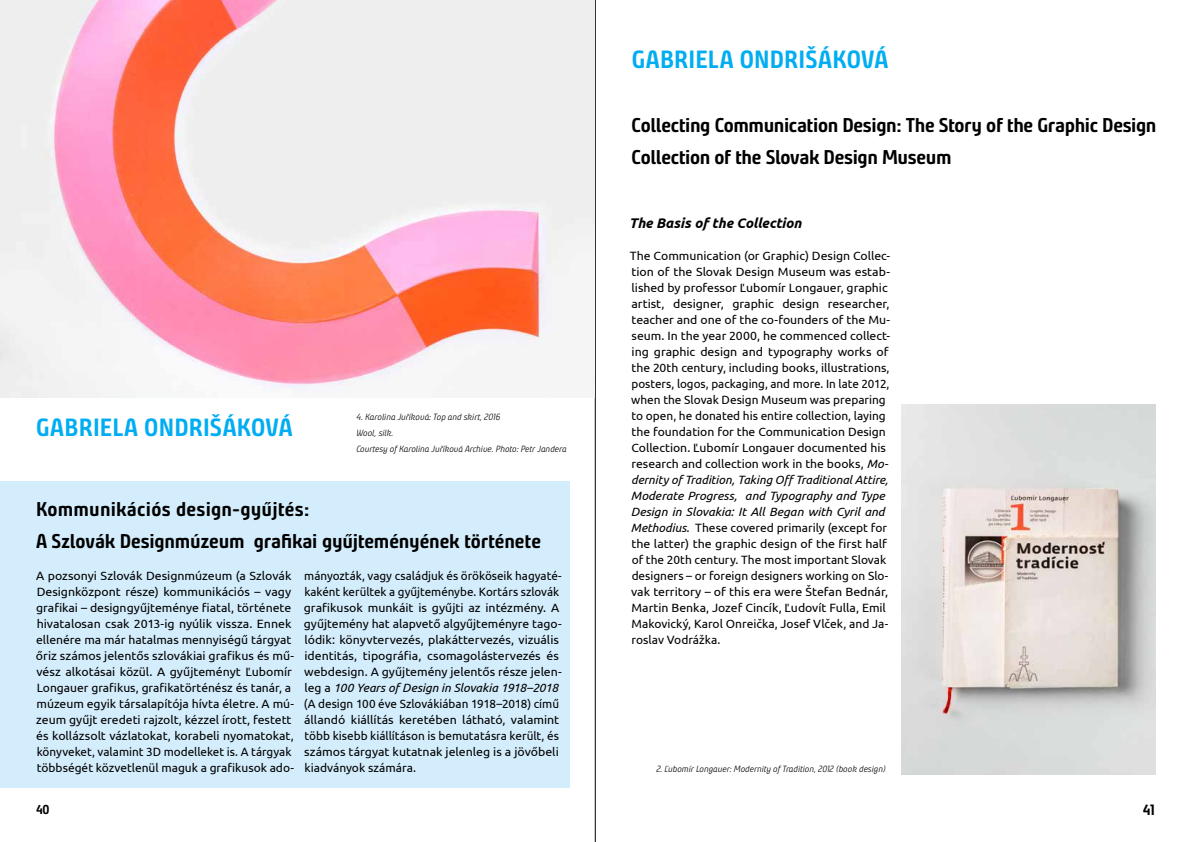
<style>
.page{position:relative;width:1191px;height:842px;background:#fff}
.page>*{position:absolute;margin:0;border:0;box-sizing:border-box;transform-origin:0 0}
.t1{font:700 25px "Bunday Clean";letter-spacing:.01em;color:#00adf1}
.t2{font:700 20px/32px "Bunday Clean";letter-spacing:-.015em;color:#000}
.t3{font:700 15px "Bunday Clean";color:#000}
.t4{font:italic 700 14px "Ubuntu";color:#000}
.t5{font:700 13px "Bunday Clean";color:#000}
.t6{font:12px/16px "Ubuntu";color:#000}
.t7{font:9px/16px "Bunday Clean Se Ligh Up It";color:#000}
.s1{font-style:italic}
</style>
<div class="page">
<hr style="left:595px;top:0;width:1px;height:842px;background:#000">
<div style="left:0;top:481px;width:570px;height:307px;background:#d4edfc"></div>
<img style="left:0;top:0;width:595px;height:398px">
<img style="left:902px;top:404px;width:253px;height:370px">
<h1 class="t1" style="left:632px;top:43px;width:258px">GABRIELA ONDRIŠÁKOVÁ</h1>
<h1 class="t1" style="left:36px;top:411px;width:258px">GABRIELA ONDRIŠÁKOVÁ</h1>
<p class="t7" style="left:356px;top:409px;width:212px">4. Karolina Juříková: Top and skirt, 2016<br>Wool, silk.<br>Courtesy of Karolina Juříková Archive. Photo: Petr Jandera</p>
<h2 class="t2" style="left:36px;top:493px;width:506px">Kommunikációs design-gyűjtés:<br>A Szlovák Designmúzeum grafikai gyűjteményének története</h2>
<p class="t6" style="left:36px;top:567px;width:260px">A pozsonyi Szlovák Designmúzeum (a Szlovák Designközpont része) kommunikációs – vagy grafikai – designgyűjteménye fiatal, története hivatalosan csak 2013-ig nyúlik vissza. Ennek ellenére ma már hatalmas mennyiségű tárgyat őriz számos jelentős szlovákiai grafikus és mű&shy;vész alkotásai közül. A gyűjteményt Ľubomír Longauer grafikus, grafikatörténész és tanár, a múzeum egyik társalapítója hívta életre. A mú&shy;zeum gyűjt eredeti rajzolt, kézzel írott, festett és kollázsolt vázlatokat, korabeli nyomatokat, könyveket, valamint 3D modelleket is. A tárgyak többségét közvetlenül maguk a grafikusok ado-</p>
<p class="t6" style="left:304px;top:567px;width:259px">mányozták, vagy családjuk és örököseik hagyaté&shy;kaként kerültek a gyűjteménybe. Kortárs szlovák grafikusok munkáit is gyűjti az intézmény. A gyűjtemény hat alapvető algyűjteményre tago&shy;lódik: könyvtervezés, plakáttervezés, vizuális identitás, tipográfia, csomagolástervezés és webdesign. A gyűjtemény jelentős része jelen&shy;leg a <span class="s1">100 Years of Design in Slovakia 1918–2018 </span>(A design 100 éve Szlovákiában 1918–2018) című állandó kiállítás keretében látható, valamint több kisebb kiállításon is bemutatásra került, és számos tárgyat kutatnak jelenleg is a jövőbeli kiadványok számára.</p>
<h2 class="t2" style="left:631px;top:109px;width:526px">Collecting Communication Design: The Story of the Graphic Design<br>Collection of the Slovak Design Museum</h2>
<p class="t4" style="left:629px;top:215px;width:174px">The Basis of the Collection</p>
<p class="t6" style="left:630px;top:247px;width:262px">The Communication (or Graphic) Design Collec&shy;tion of the Slovak Design Museum was estab&shy;lished by professor Ľubomír Longauer, graphic artist, designer, graphic design researcher, teacher and one of the co-founders of the Mu&shy;seum. In the year 2000, he commenced collect&shy;ing graphic design and typography works of the 20th century, including books, illustrations, posters, logos, packaging, and more. In late 2012, when the Slovak Design Museum was preparing to open, he donated his entire collection, laying the foundation for the Communication Design Collection. Ľubomír Longauer documented his research and collection work in the books, <span class="s1">Mo&shy;dernity of Tradition, Taking Off Traditional Attire, Moderate Progress, and Typography and Type Design in Slovakia: It All Began with Cyril and Methodius.</span> These covered primarily (except for the latter) the graphic design of the first half of the 20th century. The most important Slovak designers – or foreign designers working on Slo&shy;vak territory – of this era were Štefan Bednár, Martin Benka, Jozef Cincík, Ľudovít Fulla, Emil Makovický, Karol Onreička, Josef Vlček, and Ja&shy;roslav Vodrážka.</p>
<p class="t7" style="left:656px;top:761px;width:231px">2. Ľubomír Longauer: Modernity of Tradition, 2012 (book design)</p>
<p class="t5" style="left:36px;top:801px;width:15px">40</p>
<p class="t3" style="left:1143px;top:800px;width:14px">41</p>
</div>
